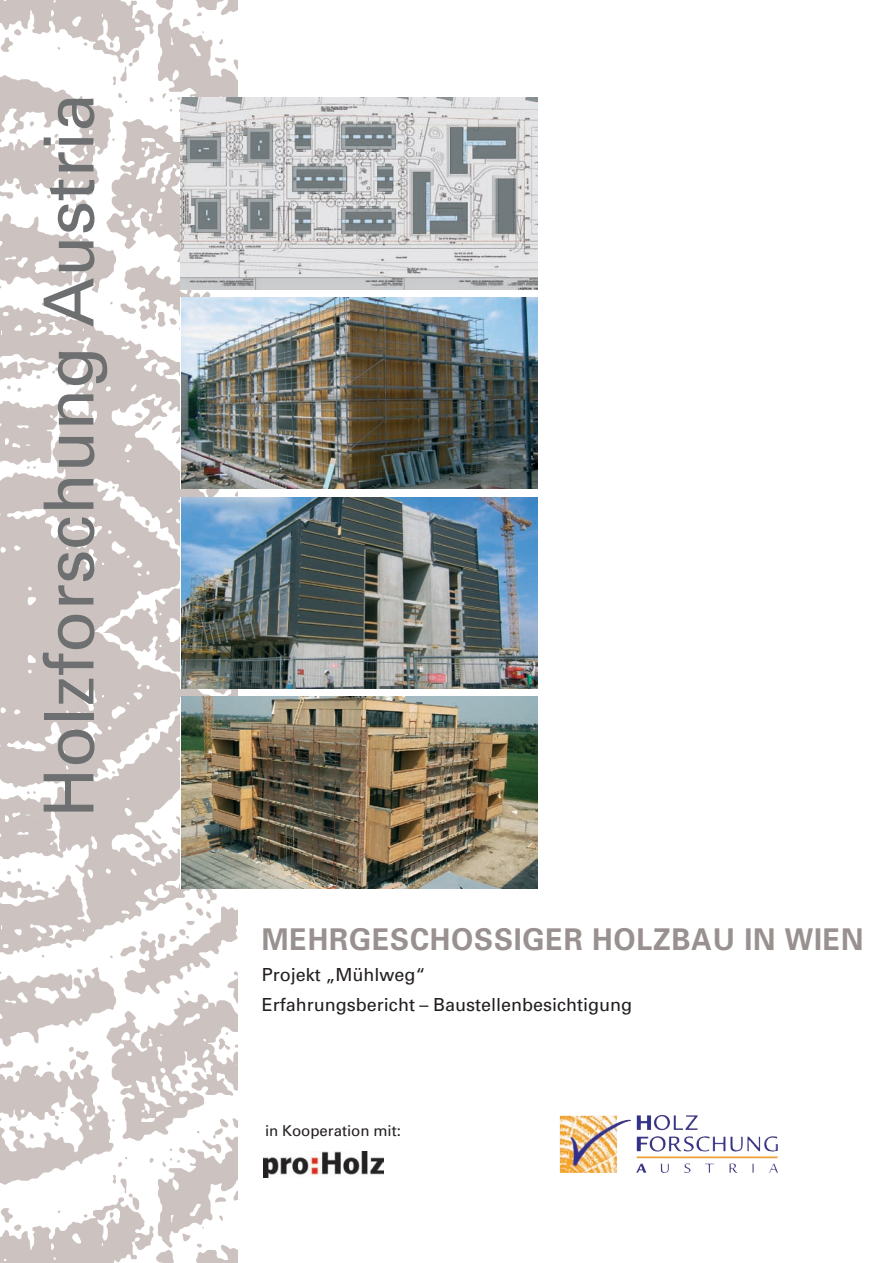
<style>
.page{position:relative;width:893px;height:1263px;background:#fff}
.page>*{position:absolute;margin:0;border:0;box-sizing:border-box;transform-origin:0 0}
.t1{font:69px "Univers";color:#6d6f71}
.t2{font:700 30px "Univers";letter-spacing:.03em;color:#989190;scale:.95 1}
.t3{font:18px/30.5px "Univers";color:#231f20}
.t4{font:15px "Univers";color:#231f20}
</style>
<div class="page">
<img style="left:0;top:0;width:238px;height:1263px">
<img style="left:180px;top:98px;width:357px;height:191px">
<img style="left:181px;top:298px;width:356px;height:191px">
<img style="left:182px;top:497px;width:355px;height:192px">
<img style="left:182px;top:697px;width:355px;height:191px">
<img style="left:636px;top:1115px;width:61px;height:15px">
<img style="left:264px;top:1152px;width:119px;height:26px">
<h1 class="t1" style="left:44px;top:818px;width:726px;rotate:-90deg">Holzforschung Austria</h1>
<h2 class="t2" style="left:262px;top:928px;width:634px">MEHRGESCHOSSIGER HOLZBAU IN WIEN</h2>
<p class="t3" style="left:262px;top:961px;width:371px">Projekt „Mühlweg“<br>Erfahrungsbericht – Baustellenbesichtigung</p>
<p class="t4" style="left:265px;top:1125px;width:137px">in Kooperation mit:</p>
</div>
